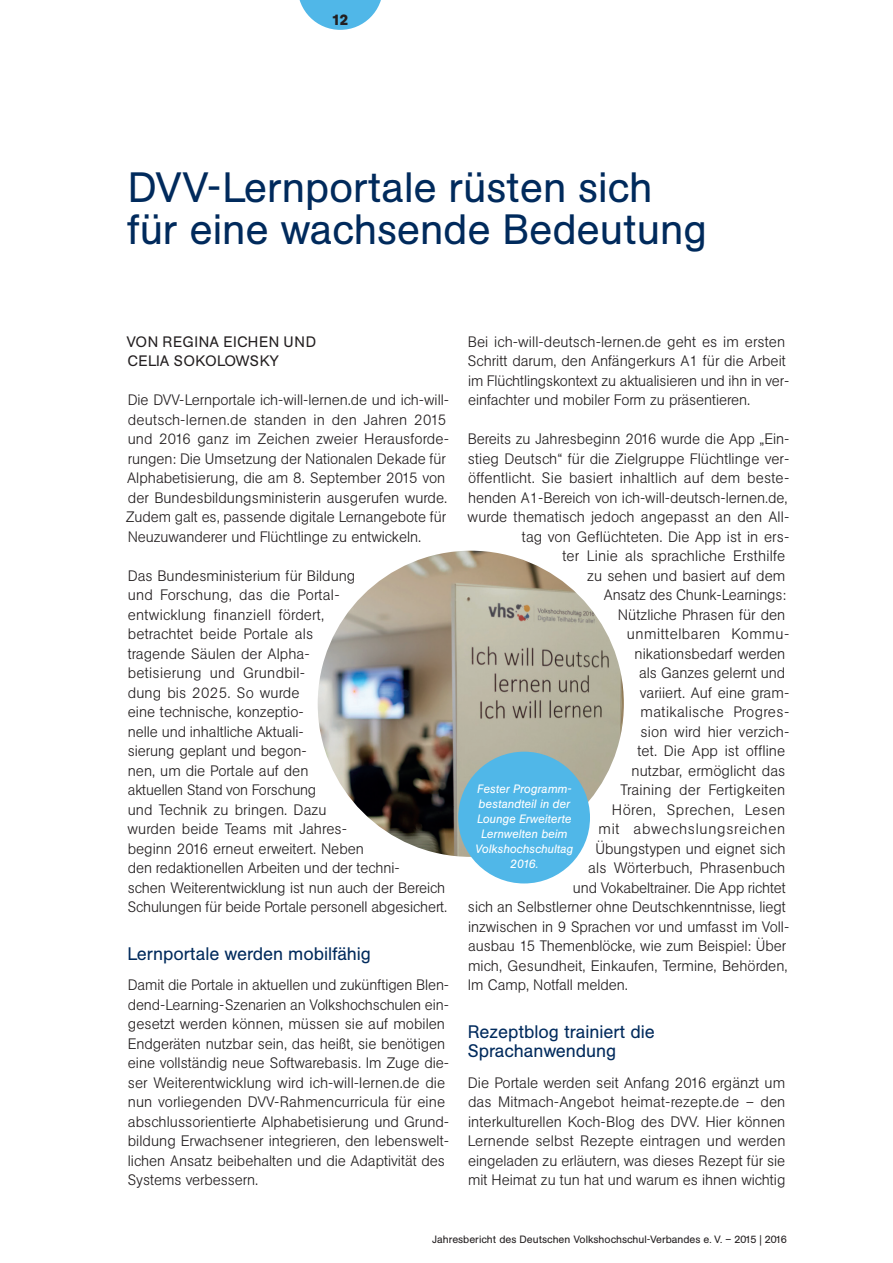
<style>
.page{position:relative;width:893px;height:1263px;background:#fff}
.page>*{position:absolute;margin:0;border:0;box-sizing:border-box;transform-origin:0 0}
.t1{font:42px/42px "AG Buch BQ";letter-spacing:-.005em;color:#002a5c}
.t2{font:18px/19.5px "AG Buch BQ";letter-spacing:-.005em;color:#002a5c}
.t3{font:300 15px/19.5px "AG Buch BQ";color:#231f20}
.t4{font:300 15px "AG Buch BQ";letter-spacing:.03em;color:#231f20}
.t5{font:15px/19.5px "AG Buch BQ";letter-spacing:.025em;color:#231f20}
.t6{font:300 15px "AG Buch BQ";letter-spacing:.045em;color:#231f20}
.t7{font:300 15px "AG Buch BQ";letter-spacing:.025em;color:#231f20}
.t8{font:700 15px "AG Buch BQ";color:#231f20}
.t9{font:italic 12px/15px "AG Buch BQ";letter-spacing:-.005em;color:#fff;text-align:center}
.t10{font:10.5px "AG Buch BQ";color:#231f20}
</style>
<div class="page">
<svg style="left:299px;top:0;width:82px;height:30px"></svg>
<img style="left:318px;top:551px;width:306px;height:306px;border-radius:153px">
<div style="left:458px;top:752px;width:132px;height:131px;background:#50b7e8;border-radius:50%"></div>
<p class="t8" style="left:332px;top:10px;width:18px">12</p>
<h1 class="t1" style="left:127px;top:167px;width:581px">DVV-Lernportale rüsten sich für eine wachsende Bedeutung</h1>
<p class="t5" style="left:127px;top:332px;width:191px">VON REGINA EICHEN UND<br>CELIA SOKOLOWSKY</p>
<p class="t3" style="left:126px;top:390px;width:325px">Die DVV-Lernportale ich-will-lernen.de und ich-will&shy;deutsch-lernen.de standen in den Jahren 2015 und 2016 ganz im Zeichen zweier Herausforde&shy;rungen: Die Umsetzung der Nationalen Dekade für Alphabetisierung, die am 8. September 2015 von der Bundesbildungsministerin ausgerufen wurde.<br>Zudem galt es, passende digitale Lernangebote für Neuzuwanderer und Flüchtlinge zu entwickeln.</p>
<p class="t3" style="left:127px;top:566px;width:319px">Das Bundesministerium für Bildung<br>und Forschung, das die Portal-<br>entwicklung finanziell fördert,<br>betrachtet beide Portale als<br>tragende Säulen der Alpha-<br>betisierung und Grundbil-<br>dung bis 2025. So wurde<br>eine technische, konzeptio-<br>nelle und inhaltliche Aktuali-<br>sierung geplant und begon-<br>nen, um die Portale auf den<br>aktuellen Stand von Forschung<br>und Technik zu bringen. Dazu<br>wurden beide Teams mit Jahres-<br>beginn 2016 erneut erweitert. Neben<br>den redaktionellen Arbeiten und der techni-<br>schen Weiterentwicklung ist nun auch der Bereich Schulungen für beide Portale personell abgesichert.</p>
<p class="t2" style="left:128px;top:944px;width:245px">Lernportale werden mobilfähig</p>
<p class="t3" style="left:127px;top:975px;width:323px">Damit die Portale in aktuellen und zukünftigen Blen&shy;dend-Learning-Szenarien an Volkshochschulen ein&shy;gesetzt werden können, müssen sie auf mobilen Endgeräten nutzbar sein, das heißt, sie benötigen eine vollständig neue Softwarebasis. Im Zuge die&shy;ser Weiterentwicklung wird ich-will-lernen.de die nun vorliegenden DVV-Rahmencurricula für eine abschlussorientierte Alphabetisierung und Grund&shy;bildung Erwachsener integrieren, den lebenswelt&shy;lichen Ansatz beibehalten und die Adaptivität des Systems verbessern.</p>
<p class="t3" style="left:468px;top:332px;width:323px">Bei ich-will-deutsch-lernen.de geht es im ersten Schritt darum, den Anfängerkurs A1 für die Arbeit im Flüchtlingskontext zu aktualisieren und ihn in ver&shy;einfachter und mobiler Form zu präsentieren.</p>
<p class="t3" style="left:468px;top:429px;width:323px">Bereits zu Jahresbeginn 2016 wurde die App „Ein-</p>
<p class="t3" style="left:468px;top:449px;width:323px">stieg Deutsch“ für die Zielgruppe Flüchtlinge ver-</p>
<p class="t3" style="left:468px;top:468px;width:323px">öffentlicht. Sie basiert inhaltlich auf dem beste-</p>
<p class="t3" style="left:468px;top:488px;width:321px">henden A1-Bereich von ich-will-deutsch-lernen.de,</p>
<p class="t3" style="left:468px;top:507px;width:323px">wurde thematisch jedoch angepasst an den All-</p>
<p class="t3" style="left:522px;top:527px;width:269px">tag von Geflüchteten. Die App ist in ers-</p>
<p class="t3" style="left:562px;top:546px;width:224px">ter Linie als sprachliche Ersthilfe</p>
<p class="t3" style="left:587px;top:566px;width:200px">zu sehen und basiert auf dem</p>
<p class="t3" style="left:604px;top:585px;width:184px">Ansatz des Chunk-Learnings:</p>
<p class="t3" style="left:618px;top:605px;width:169px">Nützliche Phrasen für den</p>
<p class="t4" style="left:627px;top:625px;width:164px">unmittelbaren Kommu-</p>
<p class="t3" style="left:634px;top:644px;width:152px">nikationsbedarf werden</p>
<p class="t3" style="left:639px;top:663px;width:148px">als Ganzes gelernt und</p>
<p class="t3" style="left:640px;top:683px;width:151px">variiert. Auf eine gram-</p>
<p class="t7" style="left:640px;top:703px;width:150px">matikalische Progres-</p>
<p class="t3" style="left:640px;top:722px;width:150px">sion wird hier verzich-</p>
<p class="t3" style="left:637px;top:741px;width:149px">tet. Die App ist offline</p>
<p class="t3" style="left:631px;top:761px;width:155px">nutzbar, ermöglicht das</p>
<p class="t3" style="left:620px;top:780px;width:166px">Training der Fertigkeiten</p>
<p class="t4" style="left:612px;top:800px;width:175px">Hören, Sprechen, Lesen</p>
<p class="t6" style="left:599px;top:820px;width:188px">mit abwechslungsreichen</p>
<p class="t3" style="left:595px;top:839px;width:192px">Übungstypen und eignet sich</p>
<p class="t3" style="left:588px;top:858px;width:199px">als Wörterbuch, Phrasenbuch</p>
<p class="t3" style="left:573px;top:878px;width:214px">und Vokabeltrainer. Die App richtet</p>
<p class="t3" style="left:468px;top:897px;width:319px">sich an Selbstlerner ohne Deutschkenntnisse, liegt</p>
<p class="t3" style="left:468px;top:917px;width:323px">inzwischen in 9 Sprachen vor und umfasst im Voll-</p>
<p class="t3" style="left:468px;top:936px;width:319px">ausbau 15 Themenblöcke, wie zum Beispiel: Über</p>
<p class="t3" style="left:468px;top:956px;width:321px">mich, Gesundheit, Einkaufen, Termine, Behörden,</p>
<p class="t3" style="left:468px;top:975px;width:160px">Im Camp, Notfall melden.</p>
<p class="t2" style="left:468px;top:1022px;width:189px">Rezeptblog trainiert die<br>Sprachanwendung</p>
<p class="t3" style="left:468px;top:1073px;width:319px;text-align:justify">Die Portale werden seit Anfang 2016 ergänzt um das Mitmach-Angebot heimat-rezepte.de – den interkulturellen Koch-Blog des DVV. Hier können Lernende selbst Rezepte eintragen und werden eingeladen zu erläutern, was dieses Rezept für sie mit Heimat zu tun hat und warum es ihnen wichtig</p>
<p class="t9" style="left:475px;top:781px;width:99px">Fester Programm&shy;bestandteil in der<br>Lounge Erweiterte<br>Lernwelten beim<br>Volkshochschultag<br>2016.</p>
<p class="t10" style="left:432px;top:1233px;width:356px">Jahresbericht des Deutschen Volkshochschul-Verbandes e. V. – 2015 | 2016</p>
</div>
